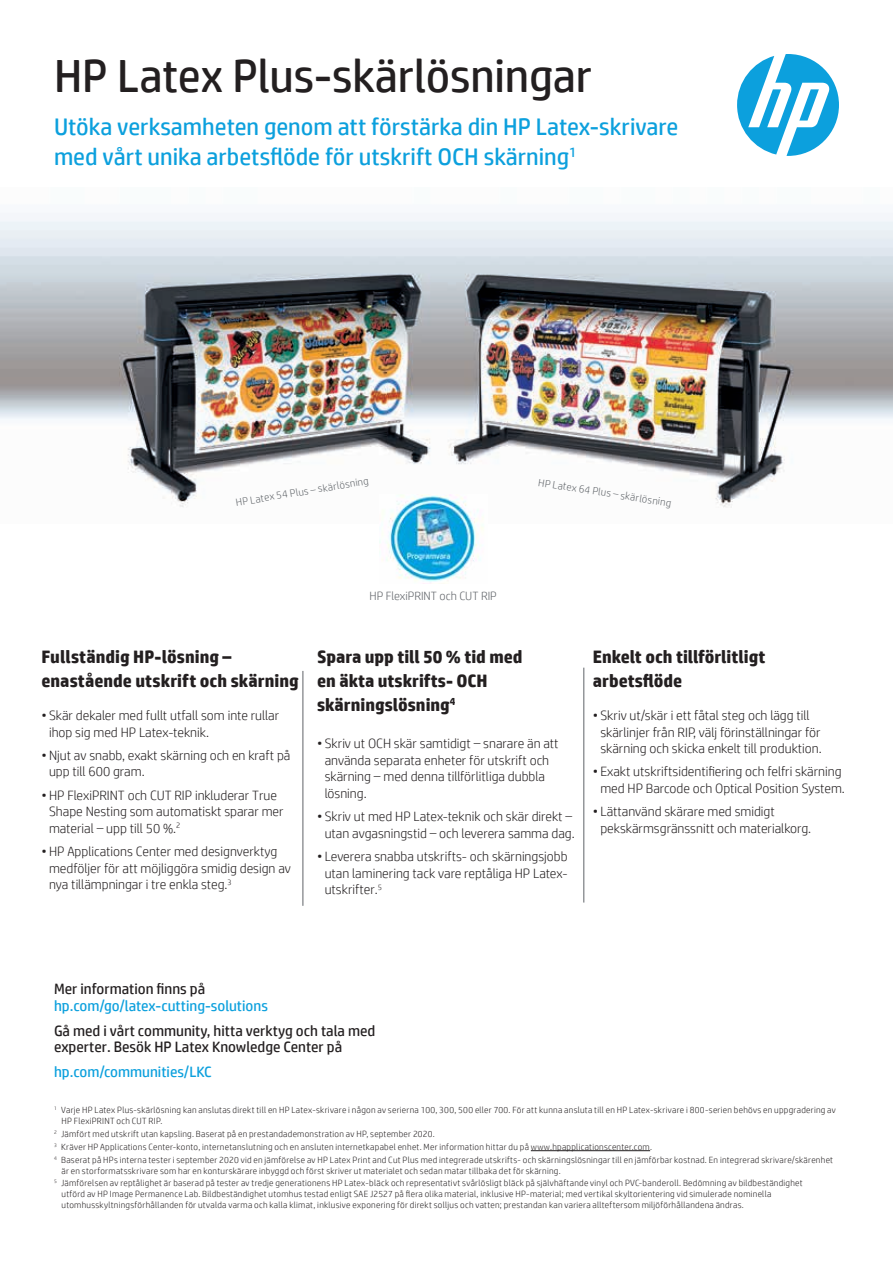
<style>
.page{position:relative;width:893px;height:1263px;background:#fff}
.page>*{position:absolute;margin:0;border:0;box-sizing:border-box;transform-origin:0 0}
.Cover_headline_30_32{font:46.5px "HP Simplified";letter-spacing:-.005em;color:#231f20}
.Cover_subhead_14_16{font:24px/30px "HP Simplified";color:#0ca0dd}
.Bullet{font:700 18px/24px "HP Simplified";color:#231f20}
.Body_header_bold{font:700 18px/24px "HP Simplified";letter-spacing:.005em;color:#231f20}
.call_to_action{font:15px/16.5px "HP Simplified";color:#231f20}
.call_to_action-2{font:15px "HP Simplified";color:#0ca0dd}
.t1{font:300 13.5px/16.5px "HP Simplified";color:#231f20}
.Subhead_14_16_bold_b{font:300 12px "HP Simplified";color:#5f6368}
.table_title_7{font:300 10.5px "HP Simplified";color:#5f6368}
.footnotes_6{font:300 9px/10.8px "HP Simplified";letter-spacing:.03em;color:#231f20}
</style>
<div class="page">
<img style="left:0;top:213px;width:893px;height:295px">
<svg style="left:737px;top:54px;width:102px;height:102px"></svg>
<hr style="left:303px;top:671px;width:1px;height:235px;background:#5f6368">
<hr style="left:584px;top:668px;width:1px;height:234px;background:#5f6368">
<hr style="left:531px;top:1150px;width:119px;height:1px;background:#231f20">
<img style="left:380px;top:494px;width:107px;height:89px">
<p class="Cover_headline_30_32" style="left:54px;top:45px;width:540px">HP Latex Plus-skärlösningar</p>
<p class="Cover_subhead_14_16" style="left:54px;top:111px;width:626px">Utöka verksamheten genom att förstärka din HP Latex-skrivare med vårt unika arbetsflöde för utskrift OCH skärning<sup>1</sup></p>
<p class="table_title_7" style="left:235px;top:495px;width:136px;rotate:-9deg">HP Latex 54 Plus – skärlösning</p>
<p class="table_title_7" style="left:539px;top:475px;width:136px;rotate:9deg">HP Latex 64 Plus – skärlösning</p>
<p class="Subhead_14_16_bold_b" style="left:370px;top:588px;width:129px">HP FlexiPRINT och CUT RIP</p>
<p class="Body_header_bold" style="left:41px;top:644px;width:259px">Fullständig HP-lösning – enastående utskrift och skärning</p>
<p class="t1" style="left:49px;top:707px;width:232px;text-indent:-8px">• Skär dekaler med fullt utfall som inte rullar ihop sig med HP Latex-teknik.</p>
<p class="t1" style="left:49px;top:747px;width:243px;text-indent:-8px">• Njut av snabb, exakt skärning och en kraft på upp till 600 gram.</p>
<p class="t1" style="left:49px;top:786px;width:236px;text-indent:-8px">• HP FlexiPRINT och CUT RIP inkluderar True<br>Shape Nesting som automatiskt sparar mer material – upp till 50 %.<sup>2</sup></p>
<p class="t1" style="left:49px;top:843px;width:243px;text-indent:-8px">• HP Applications Center med designverktyg medföljer för att möjliggöra smidig design av nya tillämpningar i tre enkla steg.<sup>3</sup></p>
<p class="Bullet" style="left:317px;top:644px;width:207px">Spara upp till 50 % tid med en äkta utskrifts- OCH skärningslösning<sup>4</sup></p>
<p class="t1" style="left:325px;top:735px;width:235px;text-indent:-8px">• Skriv ut OCH skär samtidigt – snarare än att använda separata enheter för utskrift och skärning – med denna tillförlitliga dubbla lösning.</p>
<p class="t1" style="left:317px;top:808px;width:259px;text-align:center">• Skriv ut med HP Latex-teknik och skär direkt – utan avgasningstid – och leverera samma dag.</p>
<p class="t1" style="left:325px;top:848px;width:244px;text-align:justify;text-indent:-8px">• Leverera snabba utskrifts- och skärningsjobb utan laminering tack vare reptåliga HP Latex&shy;utskrifter.<sup>5</sup></p>
<p class="Bullet" style="left:593px;top:644px;width:174px">Enkelt och tillförlitligt arbetsflöde</p>
<p class="t1" style="left:600px;top:707px;width:223px;text-indent:-8px">• Skriv ut/skär i ett fåtal steg och lägg till skärlinjer från RIP, välj förinställningar för skärning och skicka enkelt till produktion.</p>
<p class="t1" style="left:593px;top:763px;width:254px;text-align:center">• Exakt utskriftsidentifiering och felfri skärning med HP Barcode och Optical Position System.</p>
<p class="t1" style="left:600px;top:803px;width:212px;text-indent:-8px">• Lättanvänd skärare med smidigt pekskärmsgränssnitt och materialkorg.</p>
<p class="call_to_action" style="left:54px;top:980px;width:153px">Mer information finns på</p>
<p class="call_to_action-2" style="left:54px;top:996px;width:215px">hp.com/go/latex-cutting-solutions</p>
<p class="call_to_action" style="left:54px;top:1022px;width:323px">Gå med i vårt community, hitta verktyg och tala med experter. Besök HP Latex Knowledge Center på</p>
<p class="call_to_action-2" style="left:54px;top:1062px;width:159px">hp.com/communities/LKC</p>
<p class="footnotes_6" style="left:62px;top:1104px;width:776px;text-indent:-8px"><sup>1</sup> Varje HP Latex Plus-skärlösning kan anslutas direkt till en HP Latex-skrivare i någon av serierna 100, 300, 500 eller 700. För att kunna ansluta till en HP Latex-skrivare i 800-serien behövs en uppgradering av<br>HP FlexiPRINT och CUT RIP.</p>
<p class="footnotes_6" style="left:54px;top:1128px;width:382px"><sup>2</sup> Jämfört med utskrift utan kapsling. Baserat på en prestandademonstration av HP, september 2020.</p>
<p class="footnotes_6" style="left:54px;top:1141px;width:600px"><sup>3</sup> Kräver HP Applications Center-konto, internetanslutning och en ansluten internetkapabel enhet. Mer information hittar du på www.hpapplicationscenter.com.</p>
<p class="footnotes_6" style="left:62px;top:1154px;width:773px;text-indent:-8px"><sup>4</sup> Baserat på HPs interna tester i september 2020 vid en jämförelse av HP Latex Print and Cut Plus med integrerade utskrifts- och skärningslösningar till en jämförbar kostnad. En integrerad skrivare/skärenhet är en storformatsskrivare som har en konturskärare inbyggd och först skriver ut materialet och sedan matar tillbaka det för skärning.</p>
<p class="footnotes_6" style="left:62px;top:1178px;width:743px;text-indent:-8px"><sup>5</sup> Jämförelsen av reptålighet är baserad på tester av tredje generationens HP Latex-bläck och representativt svårlösligt bläck på självhäftande vinyl och PVC-banderoll. Bedömning av bildbeständighet utförd av HP Image Permanence Lab. Bildbeständighet utomhus testad enligt SAE J2527 på flera olika material, inklusive HP-material; med vertikal skyltorientering vid simulerade nominella utomhusskyltningsförhållanden för utvalda varma och kalla klimat, inklusive exponering för direkt solljus och vatten; prestandan kan variera allteftersom miljöförhållandena ändras.</p>
</div>
